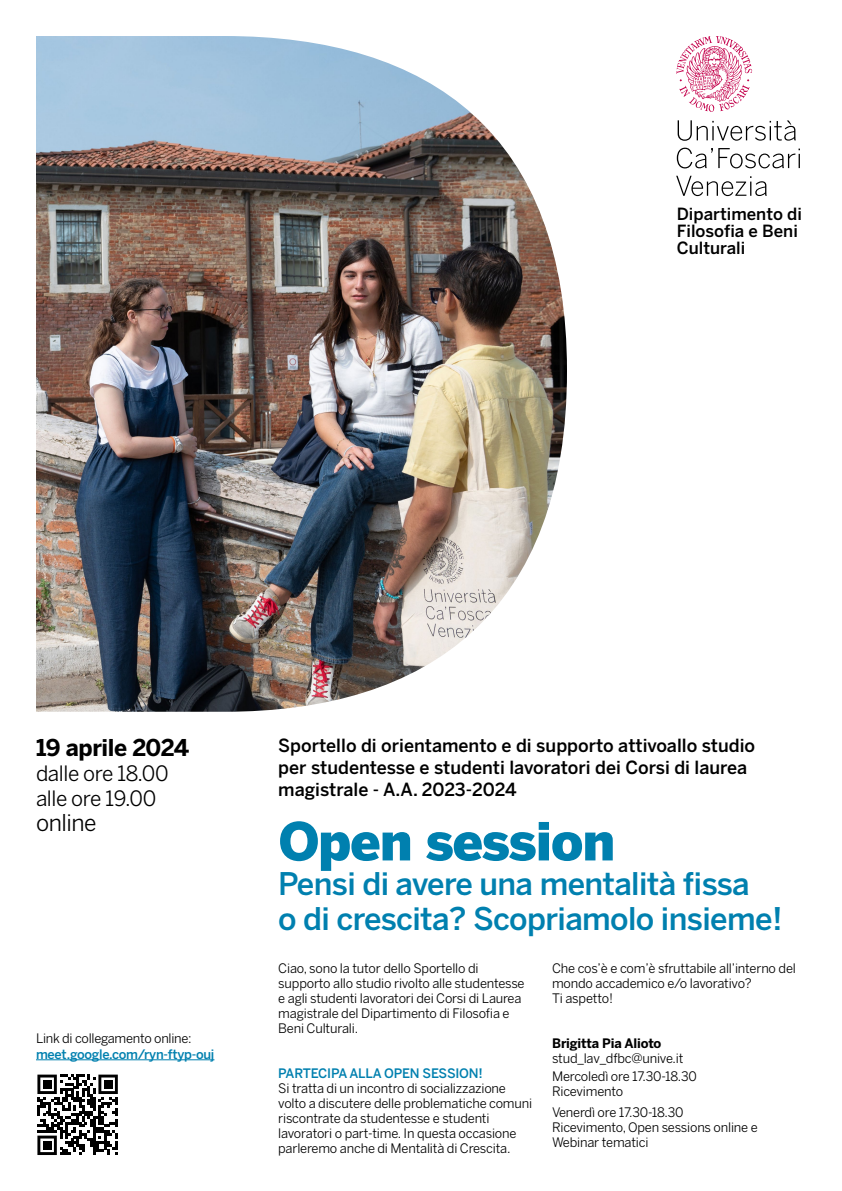
<style>
.page{position:relative;width:842px;height:1191px;background:#fff}
.page>*{position:absolute;margin:0;border:0;box-sizing:border-box;transform-origin:0 0}
.t1{font:900 52px "Benton Sans";letter-spacing:-.02em;color:#0080af}
.t2{font:500 31px/35px "Benton Sans";letter-spacing:-.02em;color:#0080af}
.t3{font:700 23px "Benton Sans";letter-spacing:-.02em;color:#000}
.t4{font:23px "Benton Sans";letter-spacing:-.02em;color:#000}
.t5{font:21px/25px "Benton Sans";letter-spacing:-.02em;color:#000}
.t6{font:500 18px/22px "Benton Sans";color:#000}
.t7{font:500 16.7px/16.7px "Benton Sans";color:#000}
.t8{font:13px/15px "Benton Sans";letter-spacing:-.015em;color:#000}
.t9{font:500 13px "Benton Sans";letter-spacing:-.02em;color:#0080af}
.t10{font:700 13px "Benton Sans";letter-spacing:-.015em;color:#000}
</style>
<div class="page">
<img style="left:36px;top:36px;width:531px;height:675px">
<svg style="left:678px;top:120px;width:118px;height:21px"></svg>
<svg style="left:677px;top:148px;width:123px;height:20px"></svg>
<svg style="left:676px;top:176px;width:91px;height:20px"></svg>
<svg style="left:676px;top:36px;width:76px;height:76px"></svg>
<hr style="left:36px;top:1059px;width:178px;height:1px;background:#0080af">
<svg style="left:37px;top:1074px;width:81px;height:81px"></svg>
<div style="left:43px;top:1080px;width:8px;height:8px;background:#000"></div>
<div style="left:104px;top:1080px;width:8px;height:8px;background:#000"></div>
<div style="left:43px;top:1141px;width:8px;height:8px;background:#000"></div>
<p class="t7" style="left:677px;top:206px;width:127px">Dipartimento di<br>Filosofia e Beni<br>Culturali</p>
<h3 class="t3" style="left:36px;top:734px;width:155px">19 aprile 2024</h3>
<h3 class="t5" style="left:36px;top:760px;width:134px">dalle ore 18.00 alle ore 19.00</h3>
<h3 class="t4" style="left:36px;top:809px;width:62px">online</h3>
<p class="t8" style="left:36px;top:1030px;width:157px">Link di collegamento online:</p>
<p class="t9" style="left:36px;top:1046px;width:180px">meet.google.com/ryn-ftyp-ouj</p>
<h3 class="t6" style="left:278px;top:734px;width:478px">Sportello di orientamento e di supporto attivoallo studio per studentesse e studenti lavoratori dei Corsi di laurea magistrale - A.A. 2023-2024</h3>
<h1 class="t1" style="left:278px;top:810px;width:338px">Open session</h1>
<h2 class="t2" style="left:278px;top:866px;width:506px">Pensi di avere una mentalità fissa<br>o di crescita? Scopriamolo insieme!</h2>
<p class="t8" style="left:278px;top:961px;width:248px">Ciao, sono la tutor dello Sportello di supporto allo studio rivolto alle studentesse e agli studenti lavoratori dei Corsi di Laurea magistrale del Dipartimento di Filosofia e Beni Culturali.</p>
<p class="t9" style="left:278px;top:1065px;width:206px">PARTECIPA ALLA OPEN SESSION!</p>
<p class="t8" style="left:278px;top:1081px;width:255px">Si tratta di un incontro di socializzazione volto a discutere delle problematiche comuni riscontrate da studentesse e studenti lavoratori o part-time. In questa occasione parleremo anche di Mentalità di Crescita.</p>
<p class="t8" style="left:552px;top:961px;width:245px">Che cos’è e com’è sfruttabile all’interno del mondo accademico e/o lavorativo?<br>Ti aspetto!</p>
<p class="t10" style="left:552px;top:1035px;width:111px">Brigitta Pia Alioto</p>
<p class="t8" style="left:552px;top:1049px;width:146px;line-height:17.8px">stud_lav_dfbc@unive.it<br>Mercoledì ore 17.30-18.30</p>
<p class="t8" style="left:552px;top:1081px;width:133px;line-height:20.7px">Ricevimento<br>Venerdì ore 17.30-18.30</p>
<p class="t8" style="left:552px;top:1119px;width:207px">Ricevimento, Open sessions online e<br>Webinar tematici</p>
</div>
